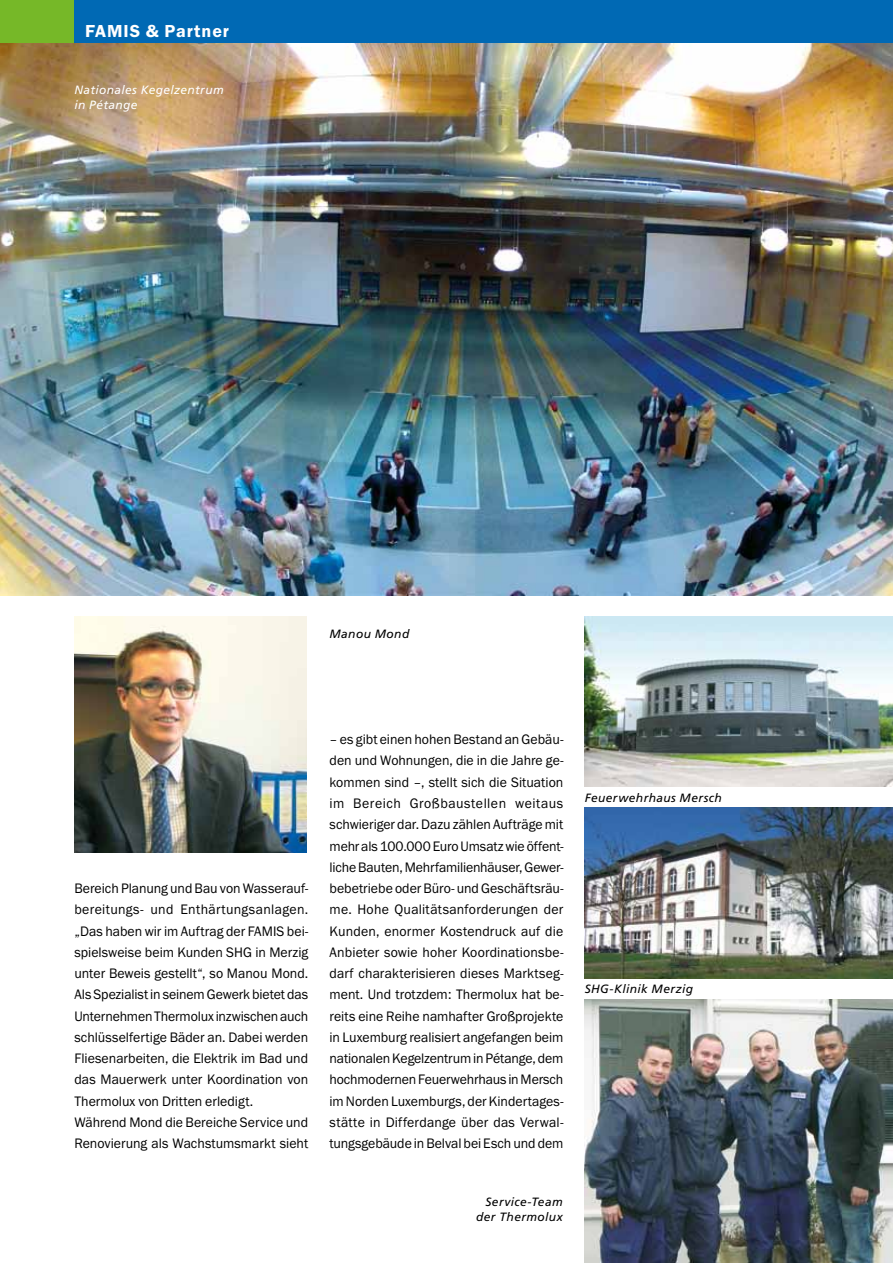
<style>
.page{position:relative;width:893px;height:1263px;background:#fff}
.page>*{position:absolute;margin:0;border:0;box-sizing:border-box;transform-origin:0 0}
.t1{font:600 18px "Franklin Gothic Itc T";letter-spacing:.05em;color:#fff}
.t2{font:14.25px/21.3px "Franklin Gothic Itc T";color:#000}
.t3{font:italic 12px/15px "Frutiger";letter-spacing:.035em;color:#000;text-align:right}
.t4{font:italic 12px/15px "Frutiger";letter-spacing:.03em;color:#fff}
</style>
<div class="page">
<img style="left:0;top:42px;width:893px;height:553px">
<div style="left:0;top:0;width:74px;height:42px;background:#76b828"></div>
<div style="left:74px;top:0;width:819px;height:42px;background:#0069b4"></div>
<img style="left:585px;top:617px;width:308px;height:170px">
<img style="left:585px;top:808px;width:308px;height:170px">
<img style="left:585px;top:999px;width:308px;height:264px">
<img style="left:74px;top:617px;width:232px;height:236px">
<p class="t1" style="left:85px;top:21px;width:146px">FAMIS &amp; Partner</p>
<p class="t4" style="left:74px;top:83px;width:151px">Nationales Kegelzentrum in Pétange</p>
<p class="t3" style="left:330px;top:626px;width:81px">Manou Mond</p>
<p class="t2" style="left:74px;top:877px;width:235px">Bereich Planung und Bau von Wasserauf&shy;bereitungs- und Enthärtungsanlagen. „Das haben wir im Auftrag der FAMIS bei&shy;spielsweise beim Kunden SHG in Merzig unter Beweis gestellt“, so Manou Mond.<br>Als Spezialist in seinem Gewerk bietet das Unternehmen Thermolux inzwischen auch schlüsselfertige Bäder an. Dabei werden Fliesenarbeiten, die Elektrik im Bad und das Mauerwerk unter Koordination von Thermolux von Dritten erledigt.<br>Während Mond die Bereiche Service und Renovierung als Wachstumsmarkt sieht</p>
<p class="t2" style="left:330px;top:728px;width:235px;text-align:justify">– es gibt einen hohen Bestand an Gebäu&shy;den und Wohnungen, die in die Jahre ge&shy;kommen sind –, stellt sich die Situation im Bereich Großbaustellen weitaus schwieriger dar. Dazu zählen Aufträge mit mehr als 100.000 Euro Umsatz wie öffent&shy;liche Bauten, Mehrfamilienhäuser, Gewer&shy;bebetriebe oder Büro- und Geschäftsräu&shy;me. Hohe Qualitätsanforderungen der Kunden, enormer Kostendruck auf die Anbieter sowie hoher Koordinationsbe&shy;darf charakterisieren dieses Marktseg&shy;ment. Und trotzdem: Thermolux hat be&shy;reits eine Reihe namhafter Großprojekte in Luxemburg realisiert angefangen beim nationalen Kegelzentrum in Pétange, dem hochmodernen Feuerwehrhaus in Mersch im Norden Luxemburgs, der Kindertages&shy;stätte in Differdange über das Verwal&shy;tungsgebäude in Belval bei Esch und dem</p>
<p class="t3" style="left:476px;top:1194px;width:88px">Service-Team der Thermolux</p>
<p class="t3" style="left:585px;top:790px;width:139px">Feuerwehrhaus Mersch</p>
<p class="t3" style="left:585px;top:982px;width:110px">SHG-Klinik Merzig</p>
</div>
